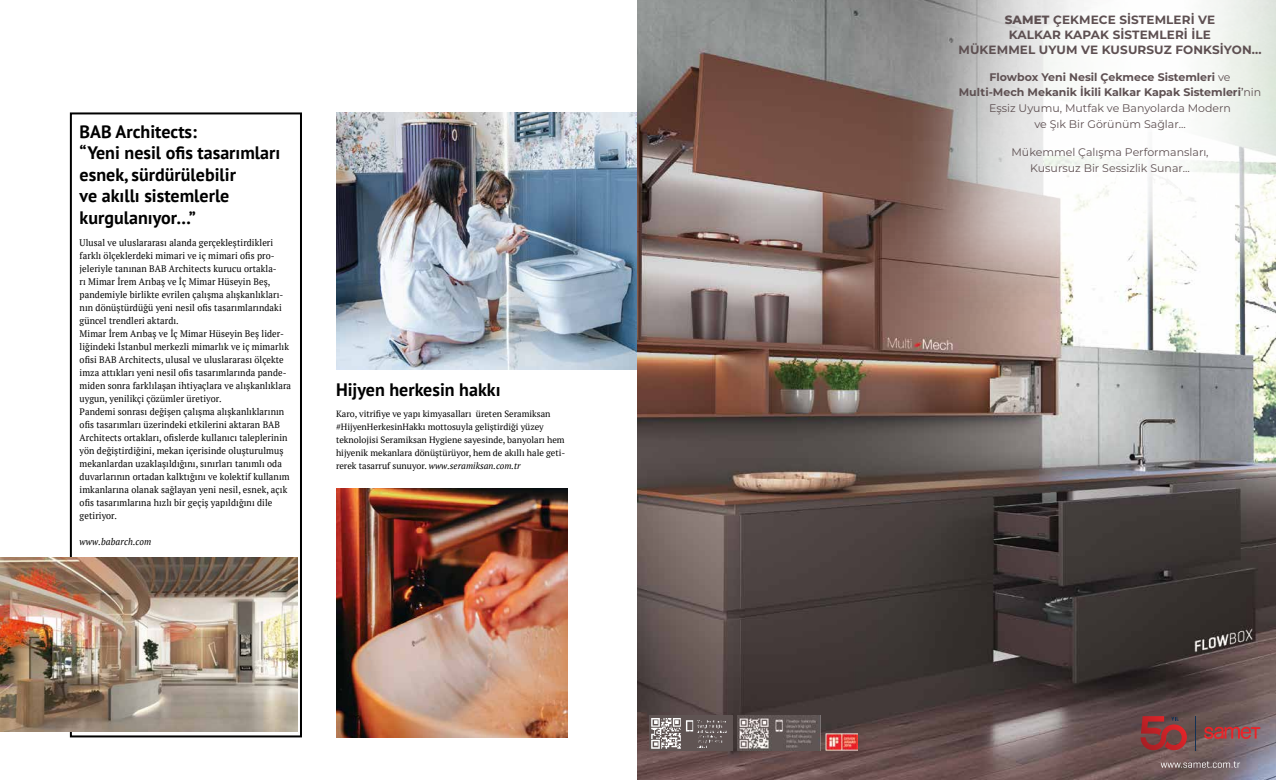
<style>
.page{position:relative;width:1276px;height:780px;background:#fff}
.page>*{position:absolute;margin:0;border:0;box-sizing:border-box;transform-origin:0 0}
.t1{font:700 18px/21.6px "PT Sans";color:#000}
.t2{font:700 12px/15px "Montserrat";letter-spacing:.01em;color:#5e5052;text-align:center}
.t3{font:700 11px/15.9px "Montserrat";color:#5e5052;text-align:center}
.t4{font:11px/15.9px "Montserrat";color:#5e5052;text-align:center}
.t5{font:9.5px/13px "PT Serif";letter-spacing:.01em;color:#000;scale:.95 1}
.t6{font:italic 9.5px "PT Serif";letter-spacing:.01em;color:#000;scale:.95 1}
.t7{font:9px/13px "PT Serif";color:#000}
.s1{font-style:italic}
.s2{font-weight:800}
.s3{font-weight:400}
.s4{font-weight:500}
</style>
<div class="page">
<img style="left:336px;top:488px;width:231px;height:249px">
<div style="left:70px;top:112px;width:232px;height:625px;border:2px solid #000"></div>
<img style="left:336px;top:112px;width:302px;height:257px">
<img style="left:0;top:557px;width:298px;height:174px">
<img style="left:638px;top:0;width:638px;height:780px">
<img style="left:737px;top:715px;width:120px;height:35px">
<img style="left:789px;top:0;width:487px;height:461px">
<img style="left:650px;top:715px;width:82px;height:35px">
<svg style="left:1204px;top:726px;width:56px;height:12px"></svg>
<hr style="left:1195px;top:715px;width:1px;height:35px;background:#123255">
<svg style="left:1140px;top:716px;width:47px;height:34px"></svg>
<svg style="left:1160px;top:761px;width:80px;height:6px"></svg>
<h1 class="t1" style="left:80px;top:120px;width:202px">BAB Architects:<br>“Yeni nesil ofis tasarımları esnek, sürdürülebilir<br>ve akıllı sistemlerle kurgulanıyor…”</h1>
<p class="t5" style="left:80px;top:236px;width:224px">Ulusal ve uluslararası alanda gerçekleştirdikleri farklı ölçeklerdeki mimari ve iç mimari ofis pro&shy;jeleriyle tanınan BAB Architects kurucu ortakla-<br>rı Mimar İrem Arıbaş ve İç Mimar Hüseyin Beş, pandemiyle birlikte evrilen çalışma alışkanlıkları&shy;nın dönüştürdüğü yeni nesil ofis tasarımlarındaki güncel trendleri aktardı.<br>Mimar İrem Arıbaş ve İç Mimar Hüseyin Beş lider&shy;liğindeki İstanbul merkezli mimarlık ve iç mimarlık ofisi BAB Architects, ulusal ve uluslararası ölçekte imza attıkları yeni nesil ofis tasarımlarında pande&shy;miden sonra farklılaşan ihtiyaçlara ve alışkanlıklara uygun, yenilikçi çözümler üretiyor.<br>Pandemi sonrası değişen çalışma alışkanlıklarının ofis tasarımları üzerindeki etkilerini aktaran BAB Architects ortakları, ofislerde kullanıcı taleplerinin yön değiştirdiğini, mekan içerisinde oluşturulmuş mekanlardan uzaklaşıldığını, sınırları tanımlı oda duvarlarının ortadan kalktığını ve kolektif kullanım imkanlarına olanak sağlayan yeni nesil, esnek, açık ofis tasarımlarına hızlı bir geçiş yapıldığını dile getiriyor.</p>
<p class="t6" style="left:80px;top:535px;width:77px">www.babarch.com</p>
<h1 class="t1" style="left:336px;top:379px;width:166px">Hijyen herkesin hakkı</h1>
<p class="t7" style="left:336px;top:407px;width:231px">Karo, vitrifiye ve yapı kimyasalları üreten Seramiksan #HijyenHerkesinHakkı mottosuyla geliştirdiği yüzey teknolojisi Seramiksan Hygiene sayesinde, banyoları hem hijyenik mekanlara dönüştürüyor, hem de akıllı hale geti&shy;rerek tasarruf sunuyor. <span class="s1">www.seramiksan.com.tr</span></p>
<p class="t2" style="left:958px;top:11px;width:304px"><span class="s2">SAMET</span> ÇEKMECE SİSTEMLERİ VE<br>KALKAR KAPAK SİSTEMLERİ İLE<br>MÜKEMMEL UYUM VE KUSURSUZ FONKSİYON...</p>
<p class="t3" style="left:958px;top:68px;width:304px">Flowbox Yeni Nesil Çekmece Sistemleri <span class="s3">ve </span>Multi-Mech Mekanik İkili Kalkar Kapak Sistemleri<span class="s4">’</span><span class="s3">nin Eşsiz Uyumu, Mutfak ve Banyolarda Modern<br>ve Şık Bir Görünüm Sağlar...</span></p>
<p class="t4" style="left:1011px;top:144px;width:199px">Mükemmel Çalışma Performansları,<br>Kusursuz Bir Sessizlik Sunar...</p>
</div>
